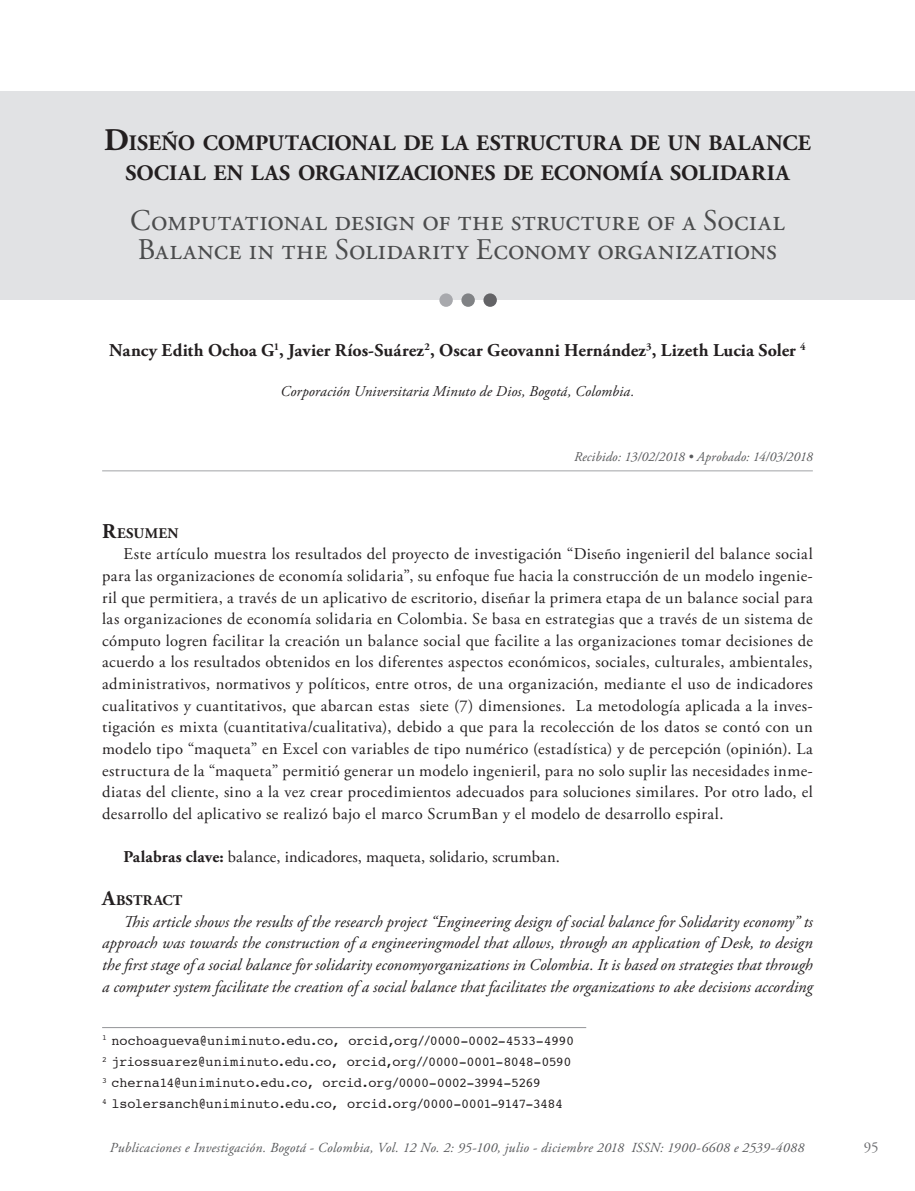
<style>
.page{position:relative;width:915px;height:1191px;background:#fff}
.page>*{position:absolute;margin:0;border:0;box-sizing:border-box;transform-origin:0 0}
._1_TITULO_Ingles{font:30px/28.5px "Adobe Garamond Pro";letter-spacing:.01em;color:#4b4c4d}
._1_TITULO_español{font:700 22.05px/30px "Adobe Garamond Pro";letter-spacing:.01em;color:#231f20;text-align:center}
._1_Nomre{font:700 18px "Adobe Garamond Pro";letter-spacing:.005em;color:#231f20}
.TEXTO_CORRIDO{font:16.5px/21.6px "Adobe Garamond Pro";letter-spacing:.01em;color:#231f20;text-align:justify}
.TEXTO_CORRIDO-2{font:italic 16.5px/21.6px "Adobe Garamond Pro";letter-spacing:.005em;color:#231f20;text-align:justify}
._1_Universidad_ok{font:italic 15px "Adobe Garamond Pro";letter-spacing:.005em;color:#231f20}
.t1{font:15px "Adobe Garamond Pro";color:#6c6d70}
._2_Abstact{font:700 14.7px "Adobe Garamond Pro";letter-spacing:.015em;color:#231f20}
._2_Resume{font:700 14.7px "Adobe Garamond Pro";letter-spacing:.025em;color:#231f20}
.plantilla{font:italic 13.8px "Adobe Garamond Pro";letter-spacing:.02em;color:#57585a}
._1_Correo{font:13.5px/21px "Courier";letter-spacing:-.02em;color:#231f20}
._1_Fechas{font:italic 13.5px "Adobe Garamond Pro";letter-spacing:.005em;color:#57585a}
.s1{font-size:31.5px}
.s2{font-size:21px}
.s3{font-weight:700}
</style>
<div class="page">
<div style="left:0;top:92px;width:914px;height:208px;background:#e1e2e4"></div>
<hr style="left:102px;top:470px;width:710px;height:1px;background:#c1c2c4">
<div style="left:483px;top:293px;width:13px;height:14px;background:#636366;border-radius:50%"></div>
<div style="left:461px;top:293px;width:13px;height:14px;background:#808285;border-radius:50%"></div>
<div style="left:439px;top:293px;width:13px;height:14px;background:#a8a9ad;border-radius:50%"></div>
<hr style="left:102px;top:1027px;width:484px;height:1px;background:#939598">
<p class="_1_TITULO_español" style="left:104px;top:129px;width:708px"><span class="s1">D</span>ISEÑO COMPUTACIONAL DE LA ESTRUCTURA DE UN BALANCE<br>SOCIAL EN LAS ORGANIZACIONES DE ECONOMÍA SOLIDARIA</p>
<p class="_1_TITULO_Ingles" style="left:130px;top:207px;width:656px">Computational design of the structure of a Social<br>Balance in the Solidarity Economy organizations</p>
<p class="_1_Nomre" style="left:109px;top:340px;width:697px">Nancy Edith Ochoa G<sup>1</sup>, Javier Ríos-Suárez<sup>2</sup>, Oscar Geovanni Hernández<sup>3</sup>, Lizeth Lucia Soler <sup>4</sup></p>
<p class="_1_Universidad_ok" style="left:280px;top:382px;width:355px">Corporación Universitaria Minuto de Dios, Bogotá, Colombia.</p>
<p class="_1_Fechas" style="left:574px;top:449px;width:240px">Recibido: 13/02/2018 • Aprobado: 14/03/2018</p>
<p class="_2_Resume" style="left:102px;top:524px;width:78px"><span class="s2">R</span>ESUMEN</p>
<p class="TEXTO_CORRIDO" style="left:102px;top:544px;width:712px;text-indent:21px">Este artículo muestra los resultados del proyecto de investigación “Diseño ingenieril del balance social para las organizaciones de economía solidaria”, su enfoque fue hacia la construcción de un modelo ingenie&shy;ril que permitiera, a través de un aplicativo de escritorio, diseñar la primera etapa de un balance social para las organizaciones de economía solidaria en Colombia. Se basa en estrategias que a través de un sistema de cómputo logren facilitar la creación un balance social que facilite a las organizaciones tomar decisiones de acuerdo a los resultados obtenidos en los diferentes aspectos económicos, sociales, culturales, ambientales, administrativos, normativos y políticos, entre otros, de una organización, mediante el uso de indicadores cualitativos y cuantitativos, que abarcan estas siete (7) dimensiones. La metodología aplicada a la inves&shy;tigación es mixta (cuantitativa/cualitativa), debido a que para la recolección de los datos se contó con un modelo tipo “maqueta” en Excel con variables de tipo numérico (estadística) y de percepción (opinión). La estructura de la “maqueta” permitió generar un modelo ingenieril, para no solo suplir las necesidades inme&shy;diatas del cliente, sino a la vez crear procedimientos adecuados para soluciones similares. Por otro lado, el desarrollo del aplicativo se realizó bajo el marco ScrumBan y el modelo de desarrollo espiral.</p>
<p class="TEXTO_CORRIDO" style="left:123px;top:846px;width:438px"><span class="s3">Palabras clave:</span> balance, indicadores, maqueta, solidario, scrumban.</p>
<p class="_2_Abstact" style="left:102px;top:892px;width:82px"><span class="s2">A</span>BSTRACT</p>
<p class="TEXTO_CORRIDO-2" style="left:102px;top:911px;width:712px;text-indent:21px">This article shows the results of the research project “Engineering design of social balance for Solidarity economy” ts approach was towards the construction of a engineeringmodel that allows, through an application of Desk, to design the first stage of a social balance for solidarity economyorganizations in Colombia. It is based on strategies that through a computer system facilitate the creation of a social balance that facilitates the organizations to ake decisions according</p>
<p class="_1_Correo" style="left:102px;top:1030px;width:473px"><sup>1</sup> nochoagueva@uniminuto.edu.co, orcid,org//0000-0002-4533-4990<br><sup>2</sup> jriossuarez@uniminuto.edu.co, orcid,org//0000-0001-8048-0590<br><sup>3</sup> cherna14@uniminuto.edu.co, orcid.org/0000-0002-3994-5269<br><sup>4</sup> lsolersanch@uniminuto.edu.co, orcid.org/0000-0001-9147-3484</p>
<p class="plantilla" style="left:110px;top:1139px;width:696px">Publicaciones e Investigación. Bogotá - Colombia, Vol. 12 No. 2: 95-100, julio - diciembre 2018 ISSN: 1900-6608 e 2539-4088</p>
<p class="t1" style="left:863px;top:1137px;width:16px">95</p>
</div>
